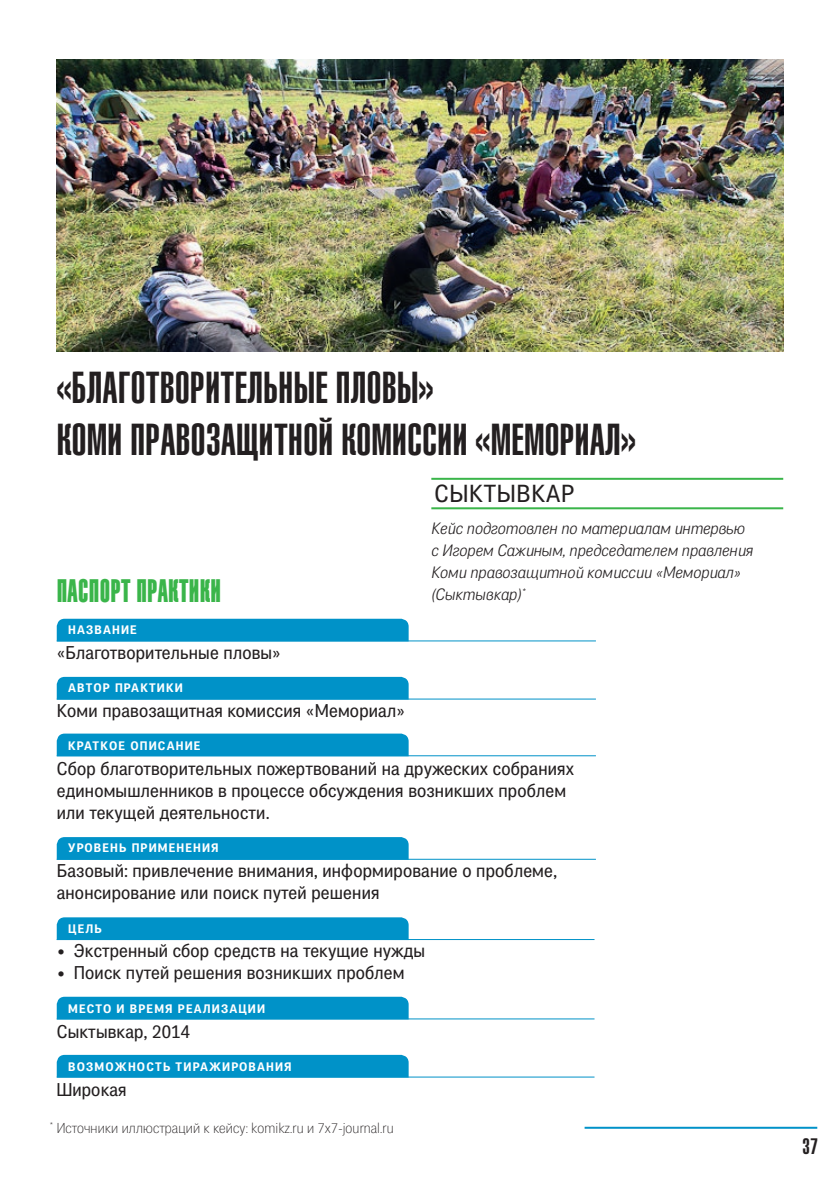
<style>
.page{position:relative;width:840px;height:1191px;background:#fff}
.page>*{position:absolute;margin:0;border:0;box-sizing:border-box;transform-origin:0 0}
.t1{font:44px/52px "Kekur C";letter-spacing:.01em;color:#231f20}
.t2{font:700 32px "Kekur C";letter-spacing:.01em;color:#3ab54a}
.t3{font:24px "PF Das Grotesk Pro";letter-spacing:.03em;color:#231f20}
.t4{font:22px "Kekur C";color:#231f20}
.t5{font:18px/22px "PF Das Grotesk Pro";letter-spacing:.01em;color:#231f20}
.t6{font:italic 300 16px/22px "PF Das Grotesk Pro";letter-spacing:.01em;color:#231f20}
.t7{font:100 14px "PF Das Grotesk Pro";letter-spacing:.01em;color:#231f20}
.t8{font:700 12px "PF Das Grotesk Pro";letter-spacing:.095em;color:#fff}
</style>
<div class="page">
<hr style="left:584px;top:1126px;width:232px;height:2px;background:#0092c8">
<div style="left:57px;top:837px;width:351px;height:21px;background:#0092c8"></div>
<hr style="left:57px;top:858px;width:538px;height:1px;background:#0092c8">
<div style="left:57px;top:733px;width:351px;height:22px;background:#0092c8"></div>
<hr style="left:57px;top:755px;width:538px;height:1px;background:#0092c8">
<div style="left:57px;top:677px;width:351px;height:21px;background:#0092c8"></div>
<hr style="left:57px;top:698px;width:538px;height:1px;background:#0092c8">
<div style="left:57px;top:619px;width:351px;height:21px;background:#0092c8"></div>
<hr style="left:57px;top:640px;width:538px;height:1px;background:#0092c8">
<div style="left:57px;top:996px;width:351px;height:22px;background:#0092c8"></div>
<hr style="left:57px;top:1018px;width:537px;height:1px;background:#0092c8">
<div style="left:57px;top:917px;width:351px;height:22px;background:#0092c8"></div>
<hr style="left:57px;top:939px;width:537px;height:1px;background:#0092c8">
<div style="left:57px;top:1054px;width:351px;height:22px;background:#0092c8"></div>
<hr style="left:57px;top:1076px;width:537px;height:1px;background:#0092c8">
<hr style="left:431px;top:478px;width:351px;height:2px;background:#3ab54a">
<hr style="left:431px;top:507px;width:351px;height:2px;background:#3ab54a">
<img style="left:57px;top:60px;width:725px;height:291px">
<h1 class="t1" style="left:57px;top:361px;width:580px">«БЛАГОТВОРИТЕЛЬНЫЕ ПЛОВЫ»<br>КОМИ ПРАВОЗАЩИТНОЙ КОМИССИИ «МЕМОРИАЛ»</h1>
<h2 class="t2" style="left:57px;top:572px;width:166px">ПАСПОРТ ПРАКТИКИ</h2>
<h3 class="t3" style="left:434px;top:479px;width:141px">СЫКТЫВКАР</h3>
<p class="t6" style="left:431px;top:517px;width:323px">Кейс подготовлен по материалам интервью с Игорем Сажиным, председателем правления Коми правозащитной комиссии «Мемориал» (Сыктывкар)<sup>*</sup></p>
<p class="t8" style="left:68px;top:622px;width:70px">НАЗВАНИЕ</p>
<p class="t5" style="left:57px;top:641px;width:225px">«Благотворительные пловы»</p>
<p class="t8" style="left:68px;top:680px;width:116px">АВТОР ПРАКТИКИ</p>
<p class="t5" style="left:57px;top:700px;width:349px">Коми правозащитная комиссия «Мемориал»</p>
<p class="t8" style="left:68px;top:738px;width:134px">КРАТКОЕ ОПИСАНИЕ</p>
<p class="t5" style="left:57px;top:758px;width:518px">Сбор благотворительных пожертвований на дружеских собраниях единомышленников в процессе обсуждения возникших проблем или текущей деятельности.</p>
<p class="t8" style="left:68px;top:840px;width:152px">УРОВЕНЬ ПРИМЕНЕНИЯ</p>
<p class="t5" style="left:57px;top:860px;width:502px">Базовый: привлечение внимания, информирование о проблеме, анонсирование или поиск путей решения</p>
<p class="t8" style="left:68px;top:920px;width:35px">ЦЕЛЬ</p>
<p class="t5" style="left:57px;top:940px;width:370px">• Экстренный сбор средств на текущие нужды</p>
<p class="t5" style="left:57px;top:962px;width:349px">• Поиск путей решения возникших проблем</p>
<p class="t8" style="left:68px;top:1001px;width:198px">МЕСТО И ВРЕМЯ РЕАЛИЗАЦИИ</p>
<p class="t5" style="left:57px;top:1020px;width:135px">Сыктывкар, 2014</p>
<p class="t8" style="left:68px;top:1059px;width:225px">ВОЗМОЖНОСТЬ ТИРАЖИРОВАНИЯ</p>
<p class="t5" style="left:57px;top:1078px;width:71px">Широкая</p>
<p class="t7" style="left:50px;top:1120px;width:345px"><sup>*</sup> Источники иллюстраций к кейсу: komikz.ru и 7x7-journal.ru</p>
<p class="t4" style="left:802px;top:1133px;width:17px">37</p>
</div>
